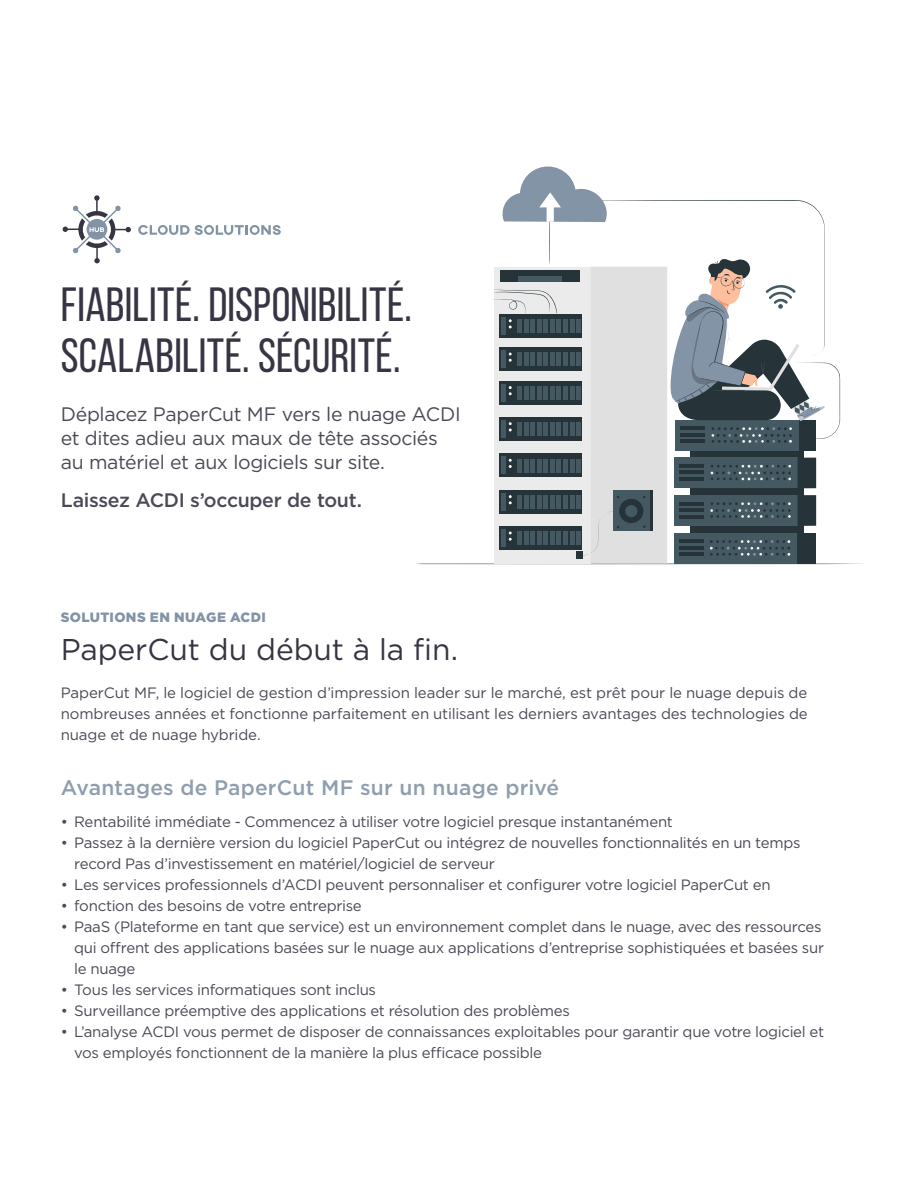
<style>
.page{position:relative;width:918px;height:1188px;background:#fff}
.page>*{position:absolute;margin:0;border:0;box-sizing:border-box;transform-origin:0 0}
.t1{font:48px/51px "Bebas Neue";letter-spacing:.005em;color:#373543}
.t2{font:30px "Gotham";color:#373543}
.t3{font:500 21px "Gotham HTF";letter-spacing:.01em;color:#8f9eae}
.t4{font:19.5px/24px "Gotham";letter-spacing:-.02em;color:#4b4956}
.t5{font:500 19.5px "Gotham HTF";letter-spacing:-.015em;color:#4b4956}
.t6{font:15px/21px "Gotham";letter-spacing:-.02em;color:#4b4956}
.t7{font:900 13.5px "Gotham HTF";letter-spacing:.025em;color:#8293a5}
</style>
<div class="page">
<svg style="left:63px;top:195px;width:68px;height:68px"></svg>
<svg style="left:138px;top:225px;width:143px;height:10px"></svg>
<svg style="left:420px;top:564px;width:416px;height:1px"></svg>
<div style="left:691px;top:433px;width:113px;height:124px;background:#263338"></div>
<div style="left:674px;top:458px;width:124px;height:30px;background:#455963"></div>
<hr style="left:679px;top:464px;width:25px;height:4px;background:#263338">
<hr style="left:679px;top:470px;width:25px;height:4px;background:#263338">
<hr style="left:679px;top:477px;width:25px;height:4px;background:#263338">
<svg style="left:711px;top:465px;width:80px;height:15px"></svg>
<div style="left:674px;top:495px;width:124px;height:31px;background:#455963"></div>
<svg style="left:710px;top:502px;width:81px;height:16px"></svg>
<hr style="left:679px;top:502px;width:25px;height:4px;background:#263338">
<hr style="left:679px;top:508px;width:25px;height:4px;background:#263338">
<hr style="left:679px;top:515px;width:25px;height:4px;background:#263338">
<div style="left:674px;top:533px;width:124px;height:31px;background:#455963"></div>
<hr style="left:679px;top:540px;width:25px;height:3px;background:#263338">
<hr style="left:679px;top:546px;width:25px;height:4px;background:#263338">
<hr style="left:679px;top:553px;width:25px;height:3px;background:#263338">
<svg style="left:710px;top:540px;width:80px;height:16px"></svg>
<div style="left:798px;top:458px;width:18px;height:30px;background:#263338"></div>
<div style="left:798px;top:420px;width:18px;height:31px;background:#263338"></div>
<div style="left:798px;top:495px;width:18px;height:31px;background:#263338"></div>
<div style="left:798px;top:533px;width:18px;height:31px;background:#263338"></div>
<div style="left:675px;top:420px;width:123px;height:31px;background:#455963"></div>
<div style="left:494px;top:267px;width:97px;height:296px;background:#ebebeb"></div>
<div style="left:591px;top:267px;width:76px;height:296px;background:#e0e0e0"></div>
<div style="left:499px;top:454px;width:82px;height:23px;background:#263338"></div>
<hr style="left:502px;top:457px;width:4px;height:17px;background:#455963">
<svg style="left:509px;top:459px;width:3px;height:9px"></svg>
<div style="left:517px;top:459px;width:5px;height:13px;background:#455963"></div>
<div style="left:524px;top:459px;width:5px;height:13px;background:#455963"></div>
<div style="left:530px;top:459px;width:5px;height:13px;background:#455963"></div>
<div style="left:537px;top:459px;width:5px;height:13px;background:#455963"></div>
<hr style="left:544px;top:459px;width:4px;height:13px;background:#455963">
<div style="left:550px;top:459px;width:5px;height:13px;background:#455963"></div>
<hr style="left:557px;top:459px;width:4px;height:13px;background:#455963">
<div style="left:563px;top:459px;width:5px;height:13px;background:#455963"></div>
<hr style="left:570px;top:459px;width:4px;height:13px;background:#455963">
<div style="left:576px;top:459px;width:5px;height:13px;background:#455963"></div>
<div style="left:499px;top:526px;width:82px;height:24px;background:#263338"></div>
<hr style="left:502px;top:529px;width:4px;height:18px;background:#455963">
<svg style="left:509px;top:532px;width:3px;height:9px"></svg>
<div style="left:517px;top:532px;width:5px;height:13px;background:#455963"></div>
<div style="left:524px;top:532px;width:5px;height:13px;background:#455963"></div>
<div style="left:530px;top:532px;width:5px;height:13px;background:#455963"></div>
<div style="left:537px;top:532px;width:5px;height:13px;background:#455963"></div>
<hr style="left:544px;top:532px;width:4px;height:13px;background:#455963">
<div style="left:550px;top:532px;width:5px;height:13px;background:#455963"></div>
<hr style="left:557px;top:532px;width:4px;height:13px;background:#455963">
<div style="left:563px;top:532px;width:5px;height:13px;background:#455963"></div>
<hr style="left:570px;top:532px;width:4px;height:13px;background:#455963">
<div style="left:576px;top:532px;width:5px;height:13px;background:#455963"></div>
<div style="left:499px;top:490px;width:82px;height:23px;background:#263338"></div>
<hr style="left:502px;top:493px;width:4px;height:18px;background:#455963">
<svg style="left:509px;top:495px;width:3px;height:9px"></svg>
<div style="left:517px;top:495px;width:5px;height:14px;background:#455963"></div>
<div style="left:524px;top:495px;width:5px;height:14px;background:#455963"></div>
<div style="left:530px;top:495px;width:5px;height:14px;background:#455963"></div>
<div style="left:537px;top:495px;width:5px;height:14px;background:#455963"></div>
<hr style="left:544px;top:495px;width:4px;height:14px;background:#455963">
<div style="left:550px;top:495px;width:5px;height:14px;background:#455963"></div>
<hr style="left:557px;top:495px;width:4px;height:14px;background:#455963">
<div style="left:563px;top:495px;width:5px;height:14px;background:#455963"></div>
<hr style="left:570px;top:495px;width:4px;height:14px;background:#455963">
<div style="left:576px;top:495px;width:5px;height:14px;background:#455963"></div>
<div style="left:576px;top:551px;width:7px;height:8px;background:#263338"></div>
<div style="left:613px;top:491px;width:37px;height:40px;background:#455963"></div>
<div style="left:619px;top:499px;width:24px;height:24px;background:#263338;border-radius:50%"></div>
<div style="left:625px;top:505px;width:12px;height:12px;background:#455963;border-radius:50%"></div>
<svg style="left:580px;top:511px;width:39px;height:44px"></svg>
<hr style="left:650px;top:491px;width:3px;height:40px;background:#263338">
<svg style="left:494px;top:166px;width:346px;height:277px"></svg>
<h1 class="t1" style="left:61px;top:279px;width:353px">FIABILITÉ. DISPONIBILITÉ.<br>SCALABILITÉ. SÉCURITÉ.</h1>
<h3 class="t4" style="left:61px;top:402px;width:402px">Déplacez PaperCut MF vers le nuage ACDI et dites adieu aux maux de tête associés au matériel et aux logiciels sur site.</h3>
<h3 class="t5" style="left:61px;top:489px;width:303px">Laissez ACDI s’occuper de tout.</h3>
<p class="t7" style="left:61px;top:610px;width:207px">SOLUTIONS EN NUAGE ACDI</p>
<h2 class="t2" style="left:61px;top:630px;width:399px">PaperCut du début à la fi n.</h2>
<p class="t6" style="left:61px;top:682px;width:749px;text-align:justify">PaperCut MF, le logiciel de gestion d’impression leader sur le marché, est prêt pour le nuage depuis de nombreuses années et fonctionne parfaitement en utilisant les derniers avantages des technologies de nuage et de nuage hybride.</p>
<h3 class="t3" style="left:61px;top:776px;width:500px">Avantages de PaperCut MF sur un nuage privé</h3>
<p class="t6" style="left:61px;top:811px;width:614px">• Rentabilité immédiate - Commencez à utiliser votre logiciel presque instantanément</p>
<p class="t6" style="left:74px;top:832px;width:728px;text-indent:-14px">• Passez à la dernière version du logiciel PaperCut ou intégrez de nouvelles fonctionnalités en un temps record Pas d’investissement en matériel/logiciel de serveur</p>
<p class="t6" style="left:61px;top:874px;width:711px">• Les services professionnels d’ACDI peuvent personnaliser et configurer votre logiciel PaperCut en</p>
<p class="t6" style="left:61px;top:895px;width:303px">• fonction des besoins de votre entreprise</p>
<p class="t6" style="left:74px;top:916px;width:751px;text-indent:-14px">• PaaS (Plateforme en tant que service) est un environnement complet dans le nuage, avec des ressources qui offrent des applications basées sur le nuage aux applications d’entreprise sophistiquées et basées sur le nuage</p>
<p class="t6" style="left:61px;top:979px;width:317px">• Tous les services informatiques sont inclus</p>
<p class="t6" style="left:61px;top:1000px;width:511px">• Surveillance préemptive des applications et résolution des problèmes</p>
<p class="t6" style="left:74px;top:1021px;width:751px;text-indent:-14px">• L’analyse ACDI vous permet de disposer de connaissances exploitables pour garantir que votre logiciel et vos employés fonctionnent de la manière la plus efficace possible</p>
</div>
